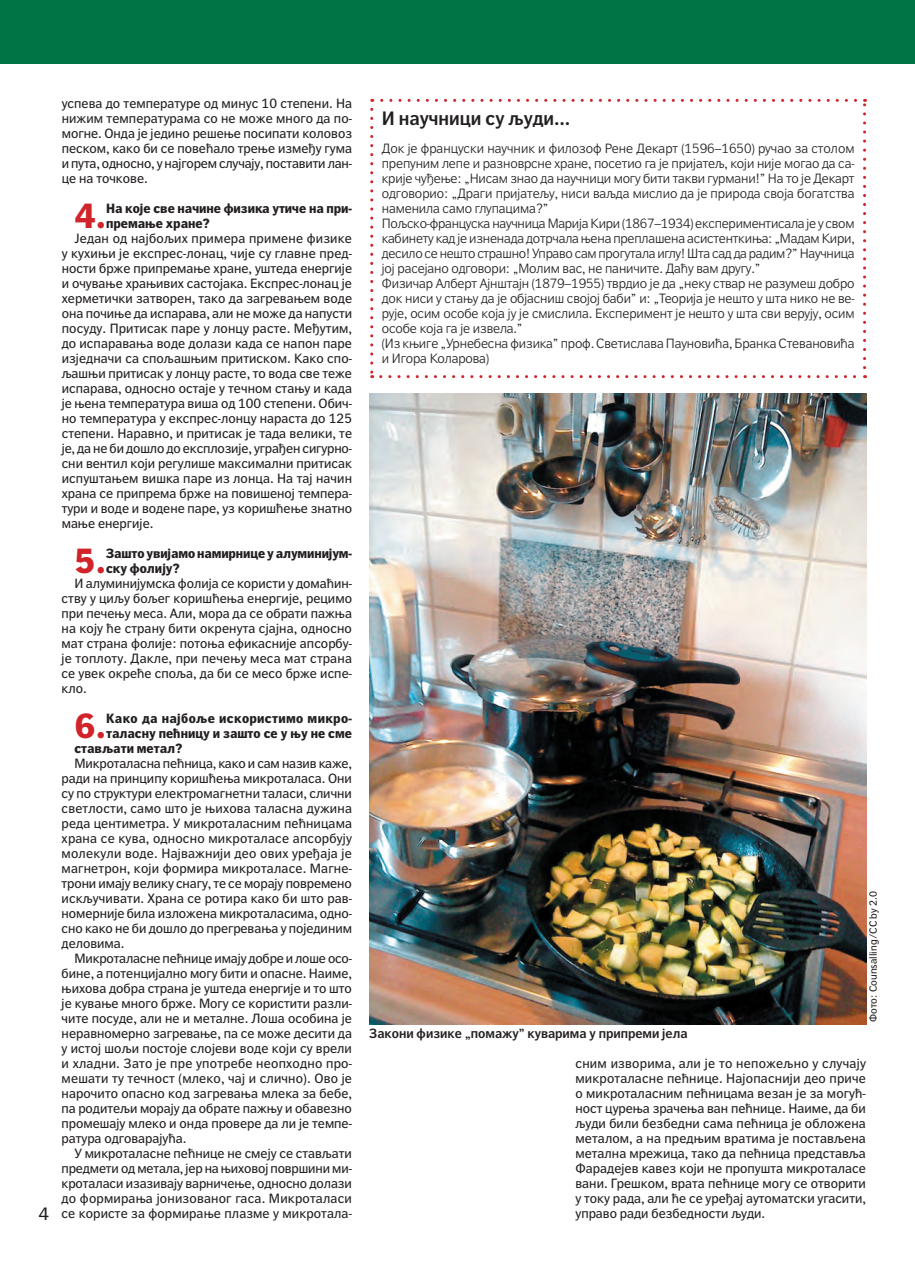
<style>
.page{position:relative;width:915px;height:1263px;background:#fff}
.page>*{position:absolute;margin:0;border:0;box-sizing:border-box;transform-origin:0 0}
.t1{font:700 35.1px "Politika Sans";color:#d1232a}
.t2{font:500 19.5px "Politika Sans LM";color:#231f20}
.t3{font:18px "Politika Sans";color:#231f20}
.t4{font:13.5px/15px "Politika Sans";color:#231f20;text-align:justify}
.t5{font:300 13.5px/15px "Politika Sans LM";letter-spacing:-.01em;color:#231f20}
.t6{font:700 13.5px/15px "Politika Sans";color:#231f20}
.t7{font:500 13.5px "Politika Sans LM";color:#231f20}
.t8{font:700 13.5px "Politika Sans";letter-spacing:.025em;color:#231f20}
.t9{font:10.5px "Politika Sans";color:#231f20}
</style>
<div class="page">
<div style="left:0;top:0;width:914px;height:63px;background:#017443"></div>
<svg style="left:370px;top:109px;width:3px;height:269px"></svg>
<svg style="left:380px;top:375px;width:485px;height:3px"></svg>
<svg style="left:863px;top:99px;width:2px;height:269px"></svg>
<svg style="left:371px;top:99px;width:484px;height:3px"></svg>
<img style="left:369px;top:393px;width:496px;height:631px">
<h3 class="t3" style="left:39px;top:1207px;width:12px">4</h3>
<p class="t4" style="left:62px;top:97px;width:292px">успева до температуре од минус 10 степени. На нижим температурама со не може много да по&shy;могне. Онда је једино решење посипати коловоз песком, како би се повећало трење између гума и пута, односно, у најгорем случају, поставити лан&shy;це на точкове.</p>
<h1 class="t1" style="left:74px;top:201px;width:33px">4.</h1>
<p class="t6" style="left:106px;top:202px;width:247px">На које све начине физика утиче на при&shy;премање хране?</p>
<p class="t4" style="left:62px;top:232px;width:292px;text-indent:13px">Један од најбољих примера примене физике у кухињи је експрес-лонац, чије су главне пред&shy;ности брже припремање хране, уштеда енергије и очување храњивих састојака. Експрес-лонац је херметички затворен, тако да загревањем воде она почиње да испарава, али не може да напусти посуду. Притисак паре у лонцу расте. Међутим, до испаравања воде долази када се напон паре изједначи са спољашњим притиском. Како спо&shy;љашњи притисак у лонцу расте, то вода све теже испарава, односно остаје у течном стању и када је њена температура виша од 100 степени. Обич&shy;но температура у експрес-лонцу нараста до 125 степени. Наравно, и притисак је тада велики, те је, да не би дошло до експлозије, уграђен сигурно&shy;сни вентил који регулише максимални притисак испуштањем вишка паре из лонца. На тај начин храна се припрема брже на повишеној темпера&shy;тури и воде и водене паре, уз коришћење знатно мање енергије.</p>
<h1 class="t1" style="left:74px;top:546px;width:33px">5.</h1>
<p class="t6" style="left:106px;top:547px;width:247px">Зашто увијамо намирнице у алуминијум&shy;ску фолију?</p>
<p class="t4" style="left:62px;top:577px;width:292px;text-indent:13px">И алуминијумска фолија се користи у домаћин&shy;ству у циљу бољег коришћења енергије, рецимо при печењу меса. Али, мора да се обрати пажња на коју ће страну бити окренута сјајна, односно мат страна фолије: потоња ефикасније апсорбу&shy;је топлоту. Дакле, при печењу меса мат страна се увек окреће споља, да би се месо брже испе&shy;кло.</p>
<h1 class="t1" style="left:74px;top:711px;width:33px">6.</h1>
<p class="t8" style="left:106px;top:713px;width:247px">Како да најбоље искористимо микро-</p>
<p class="t6" style="left:106px;top:727px;width:247px">таласну пећницу и зашто се у њу не сме</p>
<p class="t6" style="left:74px;top:742px;width:110px">стављати метал?</p>
<p class="t4" style="left:62px;top:757px;width:292px;text-indent:13px">Микроталасна пећница, како и сам назив каже, ради на принципу коришћења микроталаса. Они су по структури електромагнетни таласи, слични светлости, само што је њихова таласна дужина реда центиметра. У микроталасним пећницама храна се кува, односно микроталасе апсорбују молекули воде. Најважнији део ових уређаја је магнетрон, који формира микроталасе. Магне&shy;трони имају велику снагу, те се морају повремено искључивати. Храна се ротира како би што рав&shy;номерније била изложена микроталасима, одно&shy;сно како не би дошло до прегревања у појединим деловима.</p>
<p class="t4" style="left:62px;top:952px;width:292px;text-indent:13px">Микроталасне пећнице имају добре и лоше осо&shy;бине, а потенцијално могу бити и опасне. Наиме, њихова добра страна је уштеда енергије и то што је кување много брже. Могу се користити разли&shy;чите посуде, али не и металне. Лоша особина је неравномерно загревање, па се може десити да у истој шољи постоје слојеви воде који су врели и хладни. Зато је пре употребе неопходно про&shy;мешати ту течност (млеко, чај и слично). Ово је нарочито опасно код загревања млека за бебе, па родитељи морају да обрате пажњу и обавезно промешају млеко и онда провере да ли је темпе&shy;ратура одговарајућа.</p>
<p class="t4" style="left:61px;top:1147px;width:292px;text-indent:13px">У микроталасне пећнице не смеју се стављати предмети од метала, јер на њиховој површини ми&shy;кроталаси изазивају варничење, односно долази до формирања јонизованог гаса. Микроталаси се користе за формирање плазме у микротала-</p>
<h2 class="t2" style="left:381px;top:110px;width:190px">И научници су људи...</h2>
<p class="t5" style="left:381px;top:142px;width:474px">Док је француски научник и филозоф Рене Декарт (1596–1650) ручао за столом препуним лепе и разноврсне хране, посетио га је пријатељ, који није могао да са&shy;крије чуђење: „Нисам знао да научници могу бити такви гурмани!” На то је Декарт одговорио: „Драги пријатељу, ниси ваљда мислио да је природа своја богатства наменила само глупацима?”<br>Пољско-француска научница Марија Кири (1867–1934) експериментисала је у свом кабинету кад је изненада дотрчала њена преплашена асистенткиња: „Мадам Кири, десило се нешто страшно! Управо сам прогутала иглу! Шта сад да радим?” Научница јој расејано одговори: „Молим вас, не паничите. Даћу вам другу.”<br>Физичар Алберт Ајнштајн (1879–1955) тврдио је да „неку ствар не разумеш добро док ниси у стању да је објасниш својој баби” и: „Теорија је нешто у шта нико не ве&shy;рује, осим особе која ју је смислила. Експеримент је нешто у шта сви верују, осим особе која га је извела.”<br>(Из књиге „Урнебесна физика” проф. Светислава Пауновића, Бранка Стевановића и Игора Коларова)</p>
<p class="t7" style="left:369px;top:1028px;width:320px">Закони физике „помажу” куварима у припреми јела</p>
<p class="t9" style="left:868px;top:1022px;width:132px;rotate:-90deg">Фото: Counsalling/CC by 2.0</p>
<p class="t4" style="left:575px;top:1057px;width:292px">сним изворима, али је то непожељно у случају микроталасне пећнице. Најопаснији део приче о микроталасним пећницама везан је за могућ&shy;ност цурења зрачења ван пећнице. Наиме, да би људи били безбедни сама пећница је обложена металом, а на предњим вратима је постављена метална мрежица, тако да пећница представља Фарадејев кавез који не пропушта микроталасе вани. Грешком, врата пећнице могу се отворити у току рада, али ће се уређај аутоматски угасити, управо ради безбедности људи.</p>
</div>
